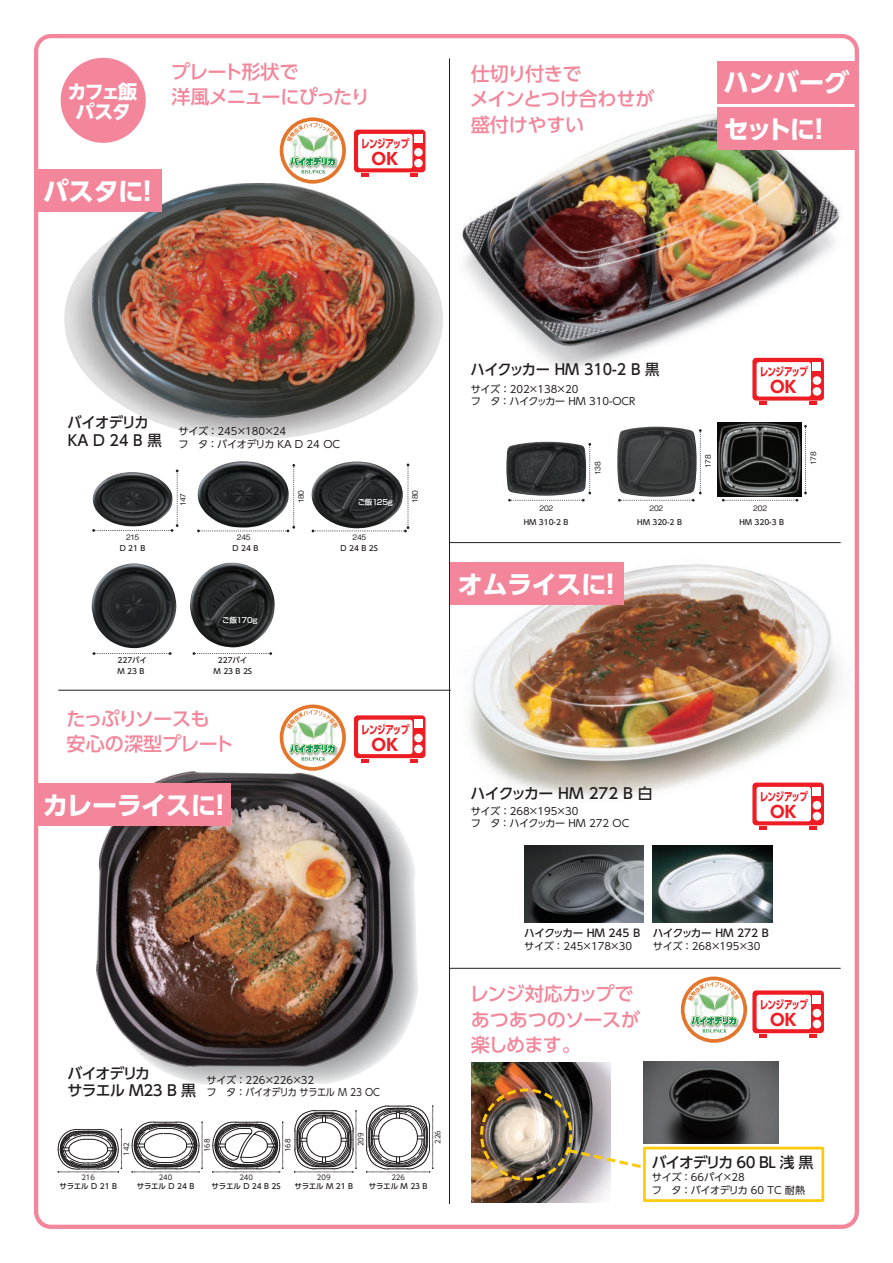
<style>
.page{position:relative;width:893px;height:1263px;background:#fff}
.page>*{position:absolute;margin:0;border:0;box-sizing:border-box;transform-origin:0 0}
.t1{font:700 25.5px/46.8px "UD Shin Go Pro";letter-spacing:-.025em;color:#fff}
.t2{font:500 19.2px/25.5px "UD Shin Go Pro";letter-spacing:-.04em;color:#f3869a}
.t3{font:500 19.2px/25.5px "UD Shin Go Pro";letter-spacing:-.015em;color:#f3869a}
.t4{font:700 19.2px/20.5px "UD Shin Go NT Pro";letter-spacing:-.095em;color:#fff;text-align:center}
.t5{font:700 16.35px "UD Shin Go Pro";letter-spacing:.01em;color:#ee1d23}
.t6{font:500 14.85px/18px "UD Shin Go Pro";letter-spacing:-.045em;color:#231f20;scale:.96 1}
.t7{font:500 14.85px/17px "UD Shin Go Pro";letter-spacing:-.045em;color:#231f20}
.t8{font:500 14.85px "UD Shin Go Pro";letter-spacing:-.08em;color:#231f20}
.t9{font:700 11.25px "UD Shin Go Pro";letter-spacing:-.075em;color:#ee1d23;scale:.76 1}
.t10{font:500 10.65px "UD Shin Go Pro";letter-spacing:-.04em;color:#231f20}
.t11{font:10.05px/12.8px "UD Shin Go Pro";color:#231f20}
.t12{font:10.05px/12.8px "UD Shin Go Pro";letter-spacing:-.025em;color:#231f20}
.t13{font:500 7.5px "UD Shin Go Pro";color:#231f20}
.t14{font:500 7.5px "Gothic BBB Pro";letter-spacing:-.025em;color:#231f20}
.t15{font:500 7.5px "Shin Go Pro";letter-spacing:-.03em;color:#fff}
.t16{font:6.9px "UD Shin Go Pro";color:#231f20}
</style>
<div class="page">
<img style="left:34px;top:34px;width:825px;height:1195px">
<img style="left:472px;top:1062px;width:138px;height:140px">
<div style="left:480px;top:1088px;width:92px;height:93px;border:3px dashed #feca0a;border-radius:50%"></div>
<svg style="left:681px;top:976px;width:66px;height:67px"></svg>
<img style="left:684px;top:980px;width:59px;height:59px;border-radius:29px">
<img style="left:738px;top:1015px;width:1px;height:13px">
<svg style="left:688px;top:982px;width:51px;height:19px"></svg>
<svg style="left:688px;top:1014px;width:50px;height:19px"></svg>
<svg style="left:752px;top:990px;width:72px;height:43px"></svg>
<div style="left:757px;top:995px;width:54px;height:34px;background:#fff;border-radius:3px"></div>
<div style="left:813px;top:1020px;width:8px;height:8px;background:#fff;border-radius:50%"></div>
<div style="left:813px;top:1009px;width:8px;height:8px;background:#fff;border-radius:50%"></div>
<div style="left:813px;top:995px;width:8px;height:8px;background:#fff"></div>
<svg style="left:760px;top:1034px;width:7px;height:3px"></svg>
<svg style="left:809px;top:1034px;width:7px;height:3px"></svg>
<svg style="left:565px;top:1147px;width:78px;height:24px"></svg>
<div style="left:643px;top:1147px;width:181px;height:55px;border:3px solid #feca0a"></div>
<img style="left:643px;top:1062px;width:135px;height:81px">
<div style="left:35px;top:169px;width:126px;height:43px;background:#f3869a"></div>
<div style="left:717px;top:61px;width:138px;height:42px;background:#f3869a"></div>
<div style="left:717px;top:108px;width:138px;height:42px;background:#f3869a"></div>
<div style="left:35px;top:783px;width:196px;height:42px;background:#f3869a"></div>
<div style="left:450px;top:562px;width:173px;height:43px;background:#f3869a"></div>
<h2 class="t4" style="left:68px;top:81px;width:71px">カフェ飯パスタ</h2>
<h1 class="t1" style="left:43px;top:167px;width:118px">パスタに！</h1>
<h2 class="t2" style="left:171px;top:58px;width:200px">プレート形状で<br>洋風メニューにぴったり</h2>
<p class="t9" style="left:361px;top:135px;width:65px">レンジアップ</p>
<h3 class="t5" style="left:372px;top:145px;width:28px">OK</h3>
<h2 class="t3" style="left:470px;top:60px;width:186px">仕切り付きで<br>メインとつけ合わせが盛付けやすい</h2>
<h1 class="t1" style="left:724px;top:58px;width:128px">ハンバーグセットに！</h1>
<h3 class="t6" style="left:68px;top:413px;width:100px">バイオデリカ<br>KA D 24 B 黒</h3>
<p class="t14" style="left:126px;top:531px;width:15px">215</p>
<p class="t13" style="left:120px;top:542px;width:27px">D 21 B</p>
<p class="t11" style="left:178px;top:425px;width:163px">サイズ ：245×180×24<br>フ　タ ：バイオデリカ KA D 24 OC</p>
<p class="t14" style="left:177px;top:506px;width:15px;rotate:-90deg">147</p>
<p class="t14" style="left:237px;top:531px;width:15px">245</p>
<p class="t13" style="left:233px;top:542px;width:27px">D 24 B</p>
<p class="t14" style="left:295px;top:503px;width:15px;rotate:-90deg">180</p>
<p class="t15" style="left:358px;top:496px;width:37px">ご飯125g</p>
<p class="t14" style="left:352px;top:531px;width:15px">245</p>
<p class="t13" style="left:341px;top:542px;width:39px">D 24 B 2S</p>
<p class="t14" style="left:409px;top:503px;width:15px;rotate:-90deg">180</p>
<p class="t15" style="left:222px;top:614px;width:37px">ご飯170g</p>
<p class="t13" style="left:118px;top:654px;width:31px">227パイ</p>
<p class="t13" style="left:218px;top:654px;width:31px">227パイ</p>
<p class="t13" style="left:117px;top:665px;width:28px">M 23 B</p>
<p class="t13" style="left:214px;top:665px;width:40px">M 23 B 2S</p>
<h2 class="t2" style="left:66px;top:705px;width:169px">たっぷりソースも<br>安心の深型プレート</h2>
<h1 class="t1" style="left:43px;top:781px;width:191px">カレーライスに！</h1>
<p class="t9" style="left:361px;top:720px;width:65px">レンジアップ</p>
<h3 class="t5" style="left:372px;top:731px;width:28px">OK</h3>
<h3 class="t6" style="left:471px;top:360px;width:198px">ハイクッカー HM 310-2 B 黒</h3>
<p class="t11" style="left:471px;top:382px;width:166px">サイズ ：202×138×20<br>フ　タ ：ハイクッカー HM 310-OCR</p>
<p class="t14" style="left:539px;top:502px;width:15px">202</p>
<p class="t14" style="left:592px;top:475px;width:15px;rotate:-90deg">138</p>
<p class="t14" style="left:649px;top:502px;width:15px">202</p>
<p class="t14" style="left:702px;top:468px;width:15px;rotate:-90deg">178</p>
<p class="t9" style="left:760px;top:363px;width:65px">レンジアップ</p>
<h3 class="t5" style="left:770px;top:373px;width:28px">OK</h3>
<p class="t14" style="left:753px;top:502px;width:15px">202</p>
<p class="t14" style="left:807px;top:465px;width:15px;rotate:-90deg">178</p>
<p class="t13" style="left:524px;top:516px;width:46px">HM 310-2 B</p>
<p class="t13" style="left:637px;top:516px;width:46px">HM 320-2 B</p>
<p class="t13" style="left:739px;top:516px;width:46px">HM 320-3 B</p>
<h1 class="t1" style="left:458px;top:560px;width:167px">オムライスに！</h1>
<h3 class="t7" style="left:471px;top:784px;width:184px">ハイクッカー HM 272 B 白</h3>
<p class="t11" style="left:471px;top:804px;width:160px">サイズ ：268×195×30<br>フ　タ ：ハイクッカー HM 272 OC</p>
<p class="t9" style="left:760px;top:788px;width:65px">レンジアップ</p>
<h3 class="t5" style="left:770px;top:798px;width:28px">OK</h3>
<p class="t10" style="left:524px;top:924px;width:119px">ハイクッカー ＨＭ 245 Ｂ</p>
<p class="t10" style="left:653px;top:924px;width:117px">ハイクッカー HM 272 B</p>
<p class="t11" style="left:524px;top:940px;width:109px">サイズ ：245×178×30</p>
<p class="t11" style="left:653px;top:940px;width:109px">サイズ ：268×195×30</p>
<h2 class="t2" style="left:470px;top:981px;width:172px">レンジ対応カップであつあつのソースが楽しめます。</h2>
<p class="t9" style="left:760px;top:995px;width:65px">レンジアップ</p>
<h3 class="t5" style="left:770px;top:1006px;width:28px">OK</h3>
<h3 class="t7" style="left:68px;top:1064px;width:130px">バイオデリカ<br>サラエル M23 B 黒</h3>
<p class="t11" style="left:206px;top:1073px;width:175px">サイズ ：226×226×32<br>フ　タ ：バイオデリカ サラエル M 23 OC</p>
<p class="t16" style="left:121px;top:1156px;width:15px;rotate:-90deg">142</p>
<p class="t16" style="left:202px;top:1152px;width:15px;rotate:-90deg">168</p>
<p class="t16" style="left:282px;top:1152px;width:15px;rotate:-90deg">168</p>
<p class="t16" style="left:355px;top:1146px;width:15px;rotate:-90deg">209</p>
<p class="t16" style="left:432px;top:1144px;width:15px;rotate:-90deg">226</p>
<h3 class="t8" style="left:652px;top:1150px;width:163px">バイオデリカ 60 BL 浅 黒</h3>
<p class="t16" style="left:81px;top:1171px;width:15px">216</p>
<p class="t13" style="left:59px;top:1180px;width:59px">サラエル D 21 B</p>
<p class="t16" style="left:159px;top:1171px;width:15px">240</p>
<p class="t13" style="left:137px;top:1180px;width:59px">サラエル D 24 B</p>
<p class="t16" style="left:239px;top:1171px;width:15px">240</p>
<p class="t13" style="left:212px;top:1180px;width:71px">サラエル D 24 B 2S</p>
<p class="t16" style="left:317px;top:1171px;width:15px">209</p>
<p class="t13" style="left:294px;top:1180px;width:60px">サラエル M 21 B</p>
<p class="t16" style="left:391px;top:1171px;width:15px">226</p>
<p class="t13" style="left:369px;top:1180px;width:60px">サラエル M 23 B</p>
<p class="t12" style="left:652px;top:1171px;width:155px">サイズ ：66パイ×28<br>フ　タ ：バイオデリカ 60 TC 耐熱</p>
</div>
